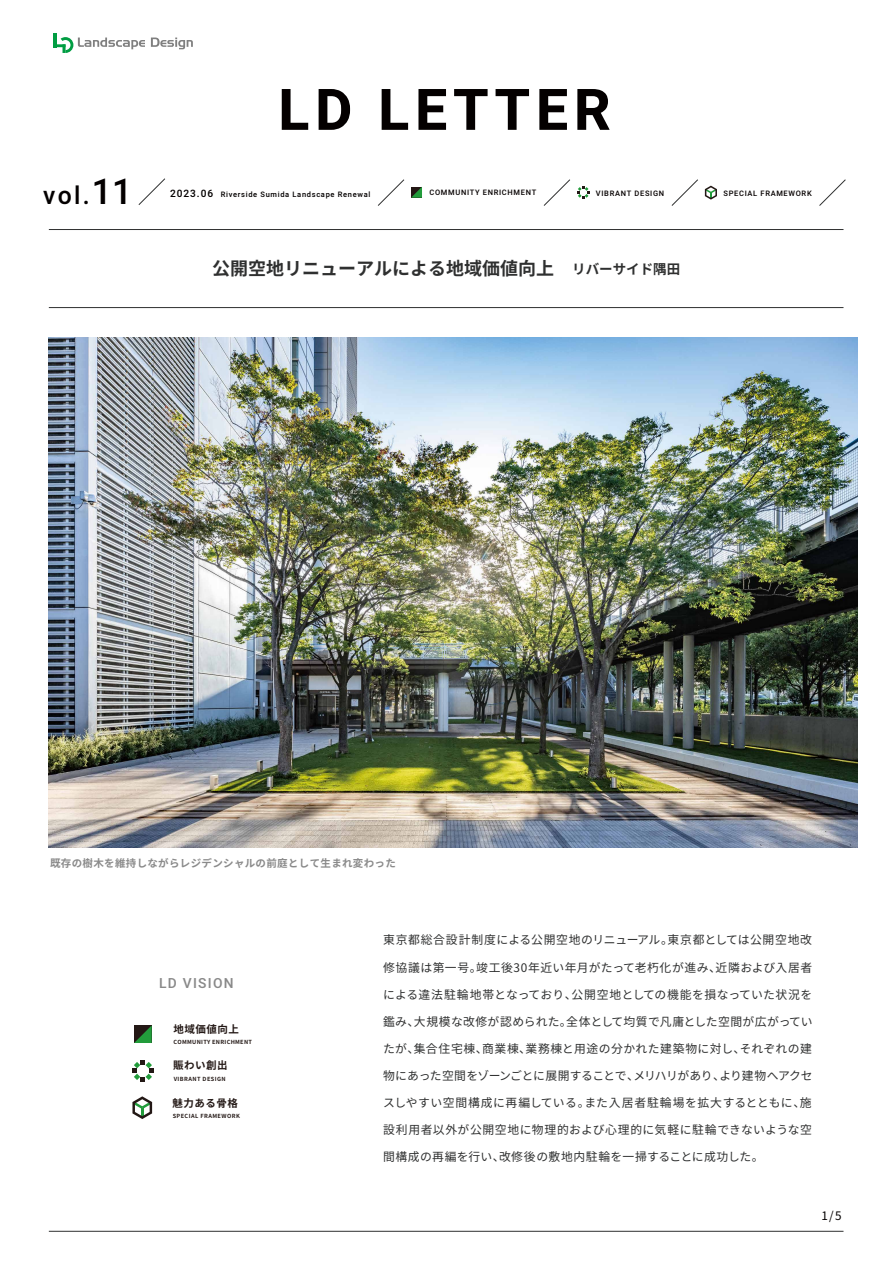
<style>
.page{position:relative;width:893px;height:1263px;background:#fff}
.page>*{position:absolute;margin:0;border:0;box-sizing:border-box;transform-origin:0 0}
.t1{font:700 57.45px "Heebo";letter-spacing:.1em;color:#040000}
.t2{font:500 24.75px "Heebo";color:#040000}
.t3{font:700 18px "Noto Sans CJ Kjp";color:#2f3030}
.t4{font:500 13.8px "Heebo";letter-spacing:.09em;color:#898989}
.t5{font:11.85px "Noto Sans CJ Kjp";letter-spacing:.03em;color:#2f3030}
.t6{font:11.85px "Noto Sans CJ Kjp";letter-spacing:-.03em;color:#2f3030}
.t7{font:11.85px "Noto Sans CJ Kjp";letter-spacing:.05em;color:#2f3030}
.t8{font:11.7px "Noto Sans CJ Kjp";color:#040000}
.t9{font:700 10.5px "Noto Sans CJ Kjp";letter-spacing:.03em;color:#8a8a8a}
.t10{font:700 10.5px "Noto Sans CJ Kjp";letter-spacing:.05em;color:#231815}
.t11{font:500 7.5px "Heebo";letter-spacing:.09em;color:#060001}
.t12{font:500 7.5px "Heebo";letter-spacing:.09em;color:#040000}
.t13{font:700 5.55px "Noto Sans CJ Kjp";letter-spacing:.075em;color:#231815}
.t14{font:700 5.55px "Noto Sans CJ Kjp";letter-spacing:.05em;color:#231815}
.s1{font-size:35.4px}
.s2{font-size:10.2px}
.s3{font-size:13.5px}
</style>
<div class="page">
<hr style="left:49px;top:229px;width:794px;height:1px;background:#2f3030">
<hr style="left:49px;top:307px;width:794px;height:1px;background:#2f3030">
<hr style="left:49px;top:1231px;width:794px;height:1px;background:#2f3030">
<hr style="left:54px;top:33px;width:3px;height:14px;background:#009d42">
<svg style="left:151px;top:38px;width:42px;height:11px"></svg>
<svg style="left:54px;top:37px;width:91px;height:16px"></svg>
<svg style="left:138px;top:178px;width:27px;height:27px"></svg>
<img style="left:49px;top:337px;width:809px;height:510px">
<svg style="left:132px;top:1060px;width:21px;height:21px"></svg>
<svg style="left:132px;top:1096px;width:20px;height:23px"></svg>
<svg style="left:134px;top:1025px;width:18px;height:18px"></svg>
<svg style="left:377px;top:179px;width:28px;height:27px"></svg>
<svg style="left:819px;top:179px;width:27px;height:27px"></svg>
<svg style="left:543px;top:179px;width:27px;height:27px"></svg>
<svg style="left:411px;top:187px;width:11px;height:11px"></svg>
<svg style="left:671px;top:179px;width:27px;height:27px"></svg>
<svg style="left:577px;top:186px;width:12px;height:13px"></svg>
<svg style="left:705px;top:186px;width:12px;height:14px"></svg>
<h2 class="t2" style="left:43px;top:178px;width:90px">vol.<span class="s1">11</span></h2>
<h1 class="t1" style="left:278px;top:70px;width:334px">LD LETTER</h1>
<p class="t12" style="left:170px;top:189px;width:202px"><span class="s2">2023.06</span> Riverside Sumida Landscape Renewal</p>
<p class="t11" style="left:429px;top:187px;width:108px">COMMUNITY ENRICHMENT</p>
<p class="t11" style="left:596px;top:188px;width:70px">VIBRANT DESIGN</p>
<p class="t11" style="left:724px;top:188px;width:90px">SPECIAL FRAMEWORK</p>
<h3 class="t3" style="left:212px;top:259px;width:470px">公開空地リニューアルによる地域価値向上 <span class="s3">リバーサイド隅田</span></h3>
<p class="t9" style="left:50px;top:857px;width:347px">既存の樹木を維持しながらレジデンシャルの前庭として生まれ変わった</p>
<p class="t4" style="left:159px;top:974px;width:76px">LD VISION</p>
<p class="t10" style="left:173px;top:1023px;width:67px">地域価値向上</p>
<p class="t14" style="left:174px;top:1039px;width:80px">COMMUNITY ENRICHMENT</p>
<p class="t10" style="left:173px;top:1059px;width:56px">賑わい創出</p>
<p class="t13" style="left:174px;top:1075px;width:54px">VIBRANT DESIGN</p>
<p class="t10" style="left:172px;top:1097px;width:67px">魅力ある骨格</p>
<p class="t13" style="left:173px;top:1113px;width:69px">SPECIAL FRAMEWORK</p>
<p class="t7" style="left:383px;top:933px;width:430px">東京都総合設計制度による公開空地のリニューアル。東京都としては公開空地改</p>
<p class="t5" style="left:383px;top:960px;width:431px">修協議は第一号。竣工後30年近い年月がたって老朽化が進み、近隣および入居者</p>
<p class="t5" style="left:383px;top:987px;width:431px">による違法駐輪地帯となっており、公開空地としての機能を損なっていた状況を</p>
<p class="t5" style="left:383px;top:1014px;width:431px">鑑み、大規模な改修が認められた。全体として均質で凡庸とした空間が広がってい</p>
<p class="t5" style="left:383px;top:1041px;width:430px">たが、集合住宅棟、商業棟、業務棟と用途の分かれた建築物に対し、それぞれの建</p>
<p class="t6" style="left:383px;top:1069px;width:431px">物にあった空間をゾーンごとに展開することで、メリハリがあり、より建物へアクセ</p>
<p class="t5" style="left:383px;top:1096px;width:430px">スしやすい空間構成に再編している。また入居者駐輪場を拡大するとともに、施</p>
<p class="t5" style="left:383px;top:1123px;width:430px">設利用者以外が公開空地に物理的および心理的に気軽に駐輪できないような空</p>
<p class="t5" style="left:383px;top:1150px;width:382px">間構成の再編を行い、改修後の敷地内駐輪を一掃することに成功した。</p>
<p class="t8" style="left:822px;top:1209px;width:21px">1/5</p>
</div>
